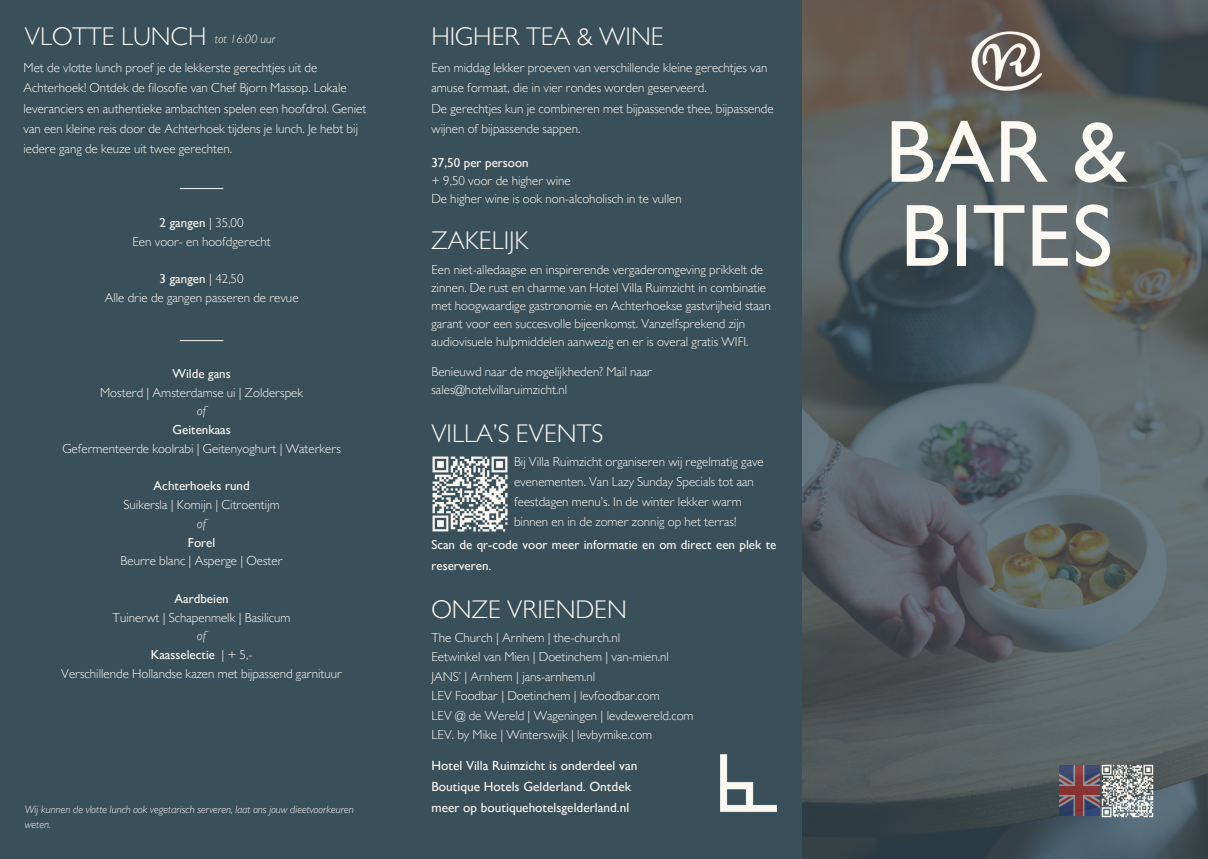
<style>
.page{position:relative;width:1208px;height:859px;background:#fff}
.page>*{position:absolute;margin:0;border:0;box-sizing:border-box;transform-origin:0 0}
.t1{font:500 88.8px/84px "Gill Sans MT Std";color:#fcf8f2}
.t2{font:300 25.6px "Gill Sans MT Std";color:#fcf8f2}
.t3{font:500 13.3px/21px "Gill Sans MT Std";color:#fcf8f2}
.t4{font:300 13px/18.7px "Gill Sans MT Std";color:#fcf8f2}
.t5{font:500 13px/20.2px "Gill Sans MT Std";color:#fcf8f2}
.t6{font:italic 300 12.2px "Gill Sans MT Std";color:#fcf8f2}
.t7{font:italic 300 10.9px/15px "Gill Sans MT Std";color:#fcf8f2}
.s1{font-weight:500}
.s2{font-style:italic}
</style>
<div class="page">
<div style="left:0;top:0;width:1207px;height:859px;background:#394f5a"></div>
<img style="left:802px;top:0;width:405px;height:859px">
<img style="left:968px;top:23px;width:76px;height:76px">
<img style="left:1099px;top:763px;width:56px;height:56px">
<img style="left:1059px;top:766px;width:40px;height:50px">
<img style="left:720px;top:754px;width:56px;height:58px">
<hr style="left:180px;top:188px;width:43px;height:1px;background:#fcf8f2">
<hr style="left:180px;top:340px;width:43px;height:1px;background:#fcf8f2">
<img style="left:432px;top:456px;width:76px;height:76px">
<h4 class="t2" style="left:25px;top:27px;width:183px">VLOTTE LUNCH</h4>
<p class="t4" style="left:23px;top:60px;width:344px;line-height:20.2px">Met de vlotte lunch proef je de lekkerste gerechtjes uit de Achterhoek! Ontdek de filosofie van Chef Bjorn Massop. Lokale leveranciers en authentieke ambachten spelen een hoofdrol. Geniet van een kleine reis door de Achterhoek tijdens je lunch. Je hebt bij iedere gang de keuze uit twee gerechten.</p>
<p class="t6" style="left:215px;top:35px;width:62px">tot 16:00 uur</p>
<h2 class="t2" style="left:431px;top:27px;width:234px">HIGHER TEA &amp; WINE</h2>
<h4 class="t4" style="left:431px;top:60px;width:343px;line-height:20.2px">Een middag lekker proeven van verschillende kleine gerechtjes van amuse formaat, die in vier rondes worden geserveerd.<br>De gerechtjes kun je combineren met bijpassende thee, bijpassende wijnen of bijpassende sappen.</h4>
<h4 class="t4" style="left:431px;top:155px;width:252px;line-height:18px"><span class="s1">37,50 per persoon<br></span>+ 9,50 voor de higher wine<br>De higher wine is ook non-alcoholisch in te vullen</h4>
<h4 class="t4" style="left:132px;top:215px;width:140px;text-align:center"><span class="s1">2 gangen</span> | 35,00<br>Een voor- en hoofdgerecht</h4>
<h4 class="t4" style="left:105px;top:272px;width:195px;text-align:center"><span class="s1">3 gangen</span> | 42,50<br>Alle drie de gangen passeren de revue</h4>
<h4 class="t4" style="left:62px;top:366px;width:280px;text-align:center"><span class="s1">Wilde gans<br></span>Mosterd | Amsterdamse ui | Zolderspek<br><span class="s2">of<br></span><span class="s1">Geitenkaas<br></span>Gefermenteerde koolrabi | Geitenyoghurt | Waterkers</h4>
<p class="t4" style="left:121px;top:479px;width:163px;text-align:center"><span class="s1">Achterhoeks rund<br></span>Suikersla | Komijn | Citroentijm <span class="s2">of<br></span><span class="s1">Forel<br></span>Beurre blanc | Asperge | Oester</p>
<h4 class="t4" style="left:61px;top:591px;width:282px;text-align:center"><span class="s1">Aardbeien<br></span>Tuinerwt | Schapenmelk | Basilicum<br><span class="s2">of<br></span><span class="s1">Kaasselectie</span> | + 5,-<br>Verschillende Hollandse kazen met bijpassend garnituur</h4>
<h4 class="t7" style="left:25px;top:804px;width:331px">Wij kunnen de vlotte lunch ook vegetarisch serveren, laat ons jouw dieetvoorkeuren weten.</h4>
<h3 class="t2" style="left:431px;top:231px;width:99px">ZAKELIJK</h3>
<h4 class="t4" style="left:431px;top:263px;width:341px;line-height:18px">Een niet-alledaagse en inspirerende vergaderomgeving prikkelt de zinnen. De rust en charme van Hotel Villa Ruimzicht in combinatie met hoogwaardige gastronomie en Achterhoekse gastvrijheid staan garant voor een succesvolle bijeenkomst. Vanzelfsprekend zijn audiovisuele hulpmiddelen aanwezig en er is overal gratis WIFI.</h4>
<h2 class="t4" style="left:431px;top:365px;width:222px;line-height:18px">Benieuwd naar de mogelijkheden? Mail naar sales@hotelvillaruimzicht.nl</h2>
<h4 class="t2" style="left:431px;top:424px;width:173px">VILLA’S EVENTS</h4>
<h2 class="t4" style="left:514px;top:453px;width:251px;line-height:20.2px">Bij Villa Ruimzicht organiseren wij regelmatig gave evenementen. Van Lazy Sunday Specials tot aan feestdagen menu’s. In de winter lekker warm binnen en in de zomer zonnig op het terras!</h2>
<p class="t5" style="left:431px;top:537px;width:346px">Scan de qr-code voor meer informatie en om direct een plek te reserveren.</p>
<h2 class="t2" style="left:431px;top:600px;width:197px">ONZE VRIENDEN</h2>
<h4 class="t4" style="left:431px;top:630px;width:264px;line-height:19.5px">The Church | Arnhem | the-church.nl<br>Eetwinkel van Mien | Doetinchem | van-mien.nl JANS’ | Arnhem | jans-arnhem.nl<br>LEV Foodbar | Doetinchem | levfoodbar.com<br>LEV @ de Wereld | Wageningen | levdewereld.com LEV. by Mike | Winterswijk | levbymike.com</h4>
<h2 class="t3" style="left:431px;top:757px;width:207px">Hotel Villa Ruimzicht is onderdeel van<br>Boutique Hotels Gelderland. Ontdek meer op boutiquehotelsgelderland.nl</h2>
<h4 class="t1" style="left:885px;top:124px;width:244px">BAR &amp;<br>BITES</h4>
</div>
